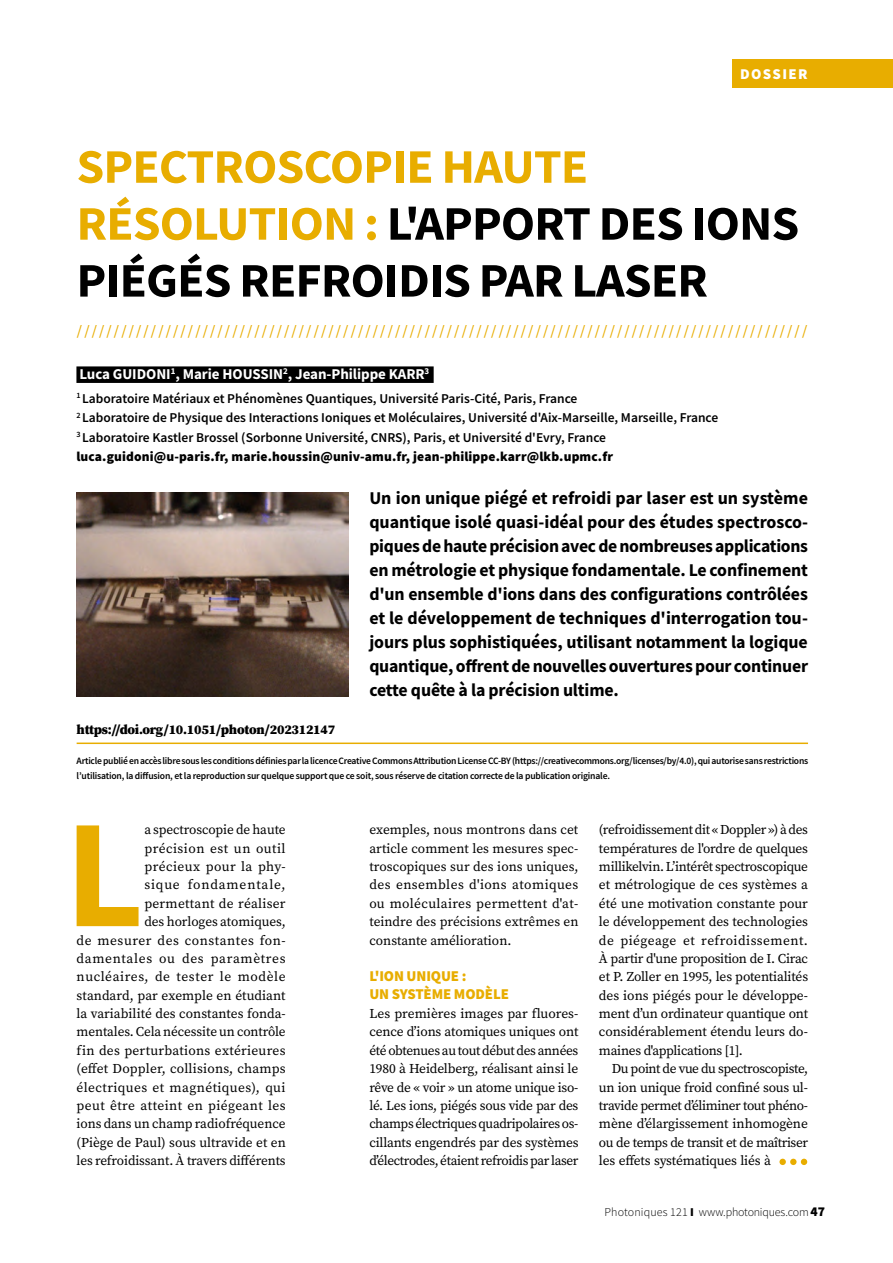
<style>
.page{position:relative;width:893px;height:1263px;background:#fff}
.page>*{position:absolute;margin:0;border:0;box-sizing:border-box;transform-origin:0 0}
.t1{font:700 154.35px "Source Sans Pro";color:#e8ad00}
.t2{font:700 48.15px/56.8px "Source Sans Pro";letter-spacing:-.02em;color:#000;scale:1.04 1}
.t3{font:700 18px/24px "Source Sans Pro";letter-spacing:-.01em;color:#000;text-align:justify}
.t4{font:18px "Minion Pro";color:#e8ad00}
.t5{font:700 15px "Source Sans Pro";letter-spacing:-.005em;color:#fff}
.t6{font:900 15px/18px "Source Sans Pro";letter-spacing:-.01em;color:#e8ad00}
.t7{font:900 15px "Source Sans Pro";letter-spacing:.09em;color:#fff}
.t8{font:13.5px/18.3px "Source Serif Pro";color:#000;text-align:justify}
.t9{font:600 13.5px/19.5px "Source Sans Pro";color:#000}
.t10{font:900 13.5px "Source Serif Pro";letter-spacing:-.02em;color:#000}
.t11{font:300 12px "Source Sans Pro";letter-spacing:.005em;color:#000}
.t12{font:600 9.75px/15px "Source Sans Pro";letter-spacing:-.025em;color:#000}
.s1{color:#e8ad00}
.s2{font-weight:900}
.s3{font-weight:900;font-size:13.5px}
</style>
<div class="page">
<div style="left:732px;top:60px;width:161px;height:28px;background:#e8ad00"></div>
<div style="left:779px;top:1159px;width:7px;height:6px;background:#e8ad00;border-radius:50%"></div>
<svg style="left:790px;top:1159px;width:17px;height:6px"></svg>
<div style="left:76px;top:366px;width:358px;height:17px;background:#000"></div>
<img style="left:77px;top:493px;width:271px;height:203px">
<hr style="left:77px;top:742px;width:731px;height:2px;background:#e8ad00">
<p class="t7" style="left:740px;top:64px;width:69px">DOSSIER</p>
<h2 class="t2" style="left:76px;top:138px;width:696px"><span class="s1">SPECTROSCOPIE HAUTE<br>RÉSOLUTION :</span> L'APPORT DES IONS<br>PIÉGÉS REFROIDIS PAR LASER</h2>
<h3 class="t4" style="left:77px;top:321px;width:732px">///////////////////////////////////////////////////////////////////////////////////////////////////</h3>
<p class="t5" style="left:79px;top:364px;width:351px">Luca GUIDONI<sup>1</sup>, Marie HOUSSIN<sup>2</sup>, Jean-Philippe KARR<sup>3</sup></p>
<p class="t9" style="left:76px;top:389px;width:643px"><sup>1</sup> Laboratoire Matériaux et Phénomènes Quantiques, Université Paris-Cité, Paris, France<br><sup>2</sup> Laboratoire de Physique des Interactions Ioniques et Moléculaires, Université d'Aix-Marseille, Marseille, France <sup>3</sup> Laboratoire Kastler Brossel (Sorbonne Université, CNRS), Paris, et Université d'Evry, France <span class="s2">luca.guidoni@u-paris.fr, marie.houssin@univ-amu.fr, jean-philippe.karr@lkb.upmc.fr</span></p>
<p class="t3" style="left:369px;top:486px;width:440px">Un ion unique piégé et refroidi par laser est un système quantique isolé quasi-idéal pour des études spectrosco&shy;piques de haute précision avec de nombreuses applications en métrologie et physique fondamentale. Le confinement d'un ensemble d'ions dans des configurations contrôlées et le développement de techniques d'interrogation tou&shy;jours plus sophistiquées, utilisant notamment la logique quantique, offrent de nouvelles ouvertures pour continuer cette quête à la précision ultime.</p>
<p class="t10" style="left:77px;top:720px;width:260px">https://doi.org/10.1051/photon/202312147</p>
<p class="t12" style="left:77px;top:753px;width:733px">Article publié en accès libre sous les conditions définies par la licence Creative Commons Attribution License CC-BY (https://creativecommons.org/licenses/by/4.0), qui autorise sans restrictions l’utilisation, la diffusion, et la reproduction sur quelque support que ce soit, sous réserve de citation correcte de la publication originale.</p>
<p class="t8" style="left:77px;top:821px;width:211px;text-align:right">a spectroscopie de haute<br>précision est un outil<br>précieux pour la phy-<br>sique fondamentale, permettant de réaliser<br>des horloges atomiques,<br>de mesurer des constantes fon&shy;damentales ou des paramètres nucléaires, de tester le modèle standard, par exemple en étudiant la variabilité des constantes fonda&shy;mentales. Cela nécessite un contrôle fin des perturbations extérieures (effet Doppler, collisions, champs électriques et magnétiques), qui peut être atteint en piégeant les ions dans un champ radiofréquence (Piège de Paul) sous ultravide et en les refroidissant. À travers différents</p>
<h1 class="t1" style="left:65px;top:770px;width:81px">L</h1>
<p class="t8" style="left:369px;top:821px;width:211px">exemples, nous montrons dans cet article comment les mesures spec&shy;troscopiques sur des ions uniques, des ensembles d'ions atomiques ou moléculaires permettent d'at&shy;teindre des précisions extrêmes en constante amélioration.</p>
<p class="t6" style="left:369px;top:967px;width:141px">L'ION UNIQUE :<br>UN SYSTÈME MODÈLE</p>
<p class="t8" style="left:369px;top:1004px;width:211px">Les premières images par fluores&shy;cence d’ions atomiques uniques ont été obtenues au tout début des années 1980 à Heidelberg, réalisant ainsi le rêve de « voir » un atome unique iso&shy;lé. Les ions, piégés sous vide par des champs électriques quadripolaires os&shy;cillants engendrés par des systèmes d’électrodes, étaient refroidis par laser</p>
<p class="t8" style="left:599px;top:821px;width:211px">(refroidissement dit «Doppler ») à des températures de l'ordre de quelques millikelvin. L’intérêt spectroscopique et métrologique de ces systèmes a été une motivation constante pour le développement des technologies de piégeage et refroidissement.<br>À partir d'une proposition de I. Cirac et P. Zoller en 1995, les potentialités des ions piégés pour le développe&shy;ment d’un ordinateur quantique ont considérablement étendu leurs do&shy;maines d'applications [1].</p>
<p class="t8" style="left:599px;top:1059px;width:211px;text-indent:13px">Du point de vue du spectroscopiste, un ion unique froid confiné sous ul&shy;travide permet d’éliminer tout phéno&shy;mène d’élargissement inhomogène ou de temps de transit et de maîtriser les effets systématiques liés à</p>
<p class="t11" style="left:604px;top:1205px;width:222px">Photoniques 121 <span class="s2">I</span> www.photoniques.com <span class="s3">47</span></p>
</div>
